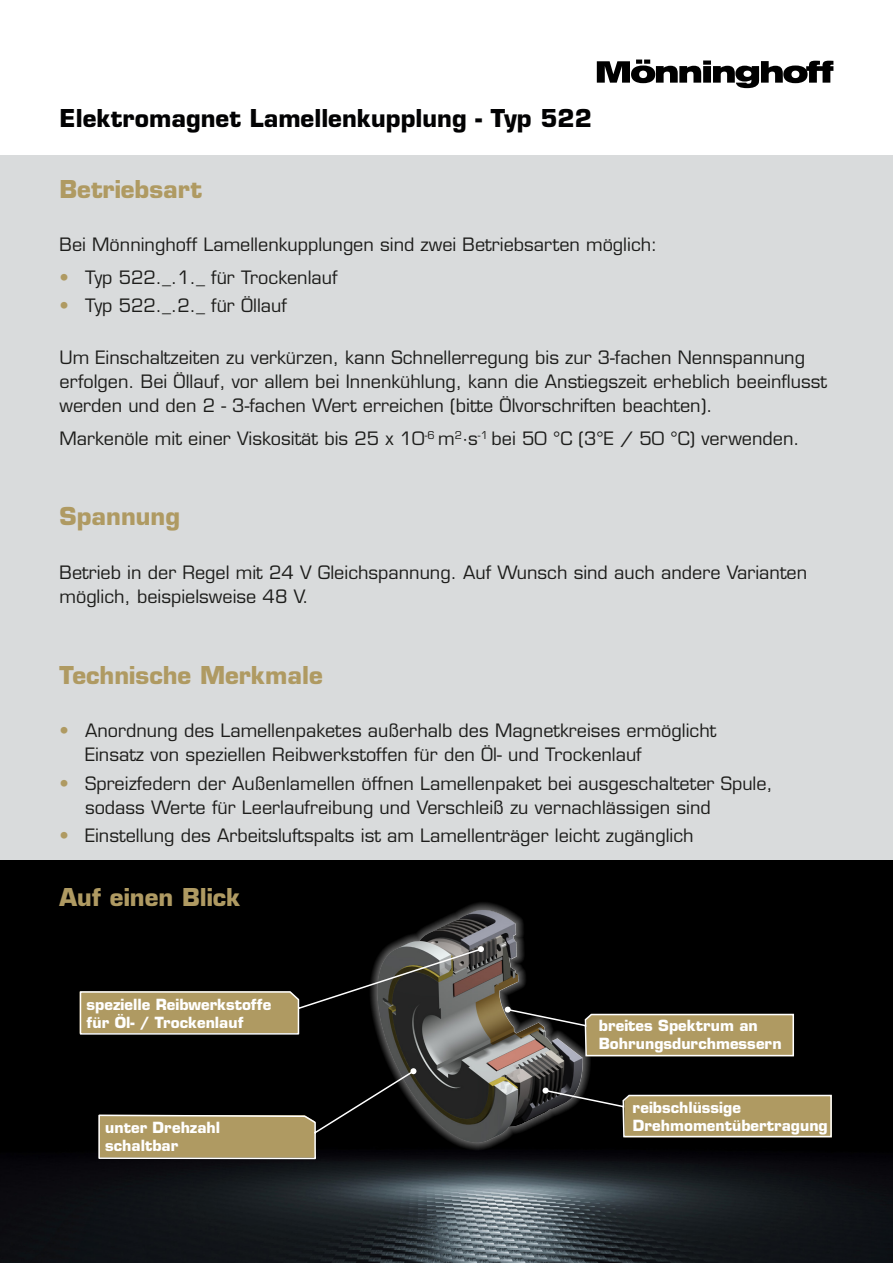
<style>
.page{position:relative;width:893px;height:1263px;background:#fff}
.page>*{position:absolute;margin:0;border:0;box-sizing:border-box;transform-origin:0 0}
.Überschrift_H2{font:700 24px "Eurostile LT Std";color:#af9a62}
.Überschrift_H1{font:700 24px "Eurostile LT Std";color:#020203}
.Fließtext{font:18px/24px "Eurostile LT Std";color:#1d1d1b}
.Fließtext_weiß{font:700 15px/18px "Eurostile LT Std";color:#fff}
.s1{color:#af9a62}
</style>
<div class="page">
<div style="left:0;top:156px;width:893px;height:720px;background:#d9dbdc"></div>
<svg style="left:597px;top:60px;width:236px;height:28px"></svg>
<img style="left:0;top:861px;width:893px;height:402px">
<div style="left:369px;top:902px;width:222px;height:249px;background:#fff;opacity:.75"></div>
<img style="left:443px;top:910px;width:39px;height:16px">
<svg style="left:542px;top:1087px;width:290px;height:51px;background:#736748"></svg>
<svg style="left:79px;top:946px;width:405px;height:89px;background:#494335"></svg>
<svg style="left:98px;top:1068px;width:318px;height:92px;background:#3e3827"></svg>
<svg style="left:505px;top:1006px;width:290px;height:51px;background:#837555"></svg>
<p class="Überschrift_H1" style="left:60px;top:103px;width:534px">Elektromagnet Lamellenkupplung - Typ 522</p>
<p class="Überschrift_H2" style="left:60px;top:174px;width:144px">Betriebsart</p>
<p class="Fließtext" style="left:60px;top:233px;width:599px">Bei Mönninghoff Lamellenkupplungen sind zwei Betriebsarten möglich:</p>
<p class="Fließtext" style="left:60px;top:265px;width:279px"><span class="s1">•</span> Typ 522._.1._ für Trockenlauf</p>
<p class="Fließtext" style="left:60px;top:294px;width:229px"><span class="s1">•</span> Typ 522._.2._ für Öllauf</p>
<p class="Fließtext" style="left:60px;top:346px;width:769px">Um Einschaltzeiten zu verkürzen, kann Schnellerregung bis zur 3-fachen Nennspannung erfolgen. Bei Öllauf, vor allem bei Innenkühlung, kann die Anstiegszeit erheblich beeinflusst werden und den 2 - 3-fachen Wert erreichen (bitte Ölvorschriften beachten).</p>
<p class="Fließtext" style="left:60px;top:426px;width:742px">Markenöle mit einer Viskosität bis 25 x 10<sup>-6</sup> m<sup>2</sup>∙s<sup>-1</sup> bei 50 °C (3°E / 50 °C) verwenden.</p>
<p class="Überschrift_H2" style="left:60px;top:502px;width:122px">Spannung</p>
<p class="Fließtext" style="left:60px;top:561px;width:749px">Betrieb in der Regel mit 24 V Gleichspannung. Auf Wunsch sind auch andere Varianten möglich, beispielsweise 48 V.</p>
<p class="Überschrift_H2" style="left:60px;top:660px;width:265px">Technische Merkmale</p>
<p class="Fließtext" style="left:85px;top:719px;width:633px;text-indent:-26px"><span class="s1">•</span> Anordnung des Lamellenpaketes außerhalb des Magnetkreises ermöglicht<br>Einsatz von speziellen Reibwerkstoffen für den Öl- und Trockenlauf</p>
<p class="Fließtext" style="left:85px;top:771px;width:689px;text-indent:-26px"><span class="s1">•</span> Spreizfedern der Außenlamellen öffnen Lamellenpaket bei ausgeschalteter Spule, sodass Werte für Leerlaufreibung und Verschleiß zu vernachlässigen sind</p>
<p class="Fließtext" style="left:60px;top:823px;width:636px"><span class="s1">•</span> Einstellung des Arbeitsluftspalts ist am Lamellenträger leicht zugänglich</p>
<p class="Überschrift_H2" style="left:60px;top:882px;width:182px">Auf einen Blick</p>
<p class="Fließtext_weiß" style="left:87px;top:996px;width:186px">spezielle Reibwerkstoffe für Öl- / Trockenlauf</p>
<p class="Fließtext_weiß" style="left:105px;top:1119px;width:116px">unter Drehzahl schaltbar</p>
<p class="Fließtext_weiß" style="left:599px;top:1016px;width:160px">breites Spektrum an</p>
<p class="Fließtext_weiß" style="left:599px;top:1034px;width:184px">Bohrungsdurchmessern</p>
<p class="Fließtext_weiß" style="left:633px;top:1099px;width:110px">reibschlüssige</p>
<p class="Fließtext_weiß" style="left:633px;top:1117px;width:196px">Drehmomentübertragung</p>
</div>
